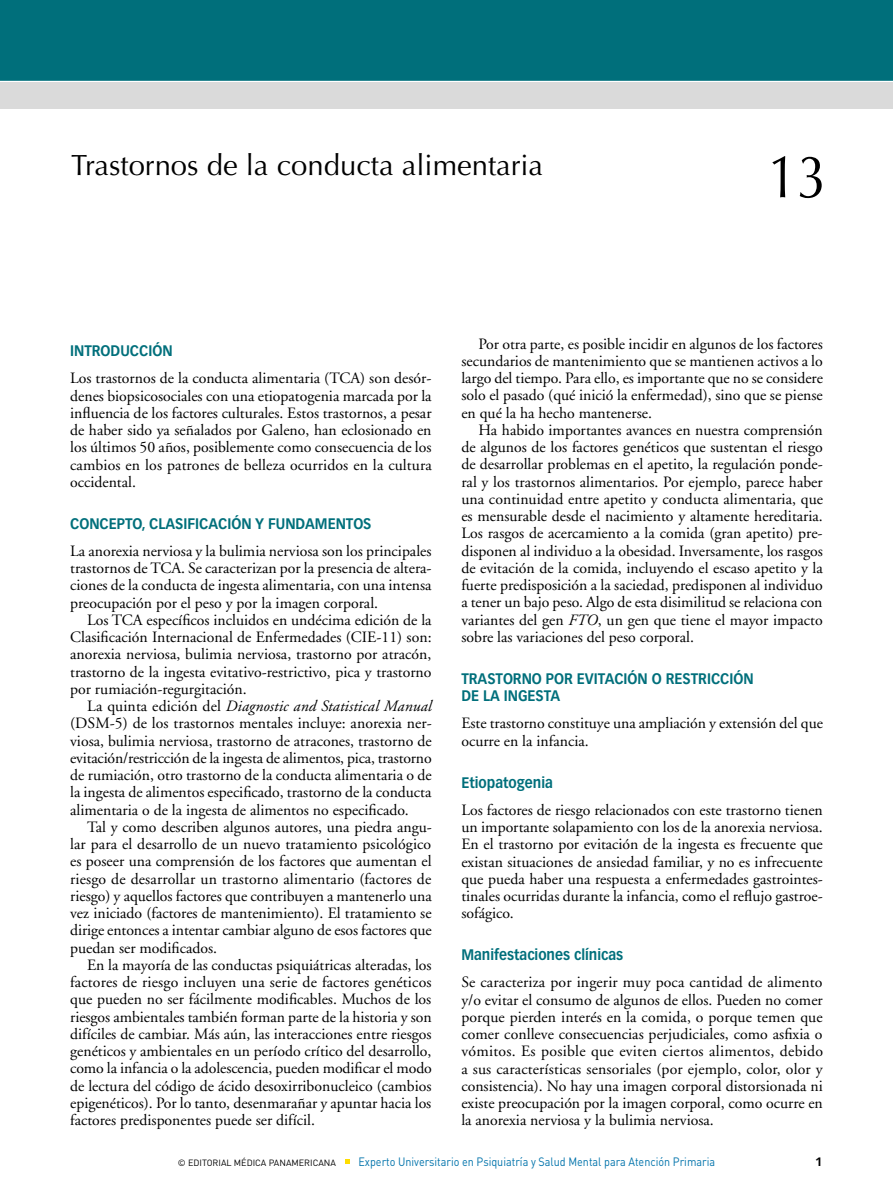
<style>
.page{position:relative;width:893px;height:1191px;background:#fff}
.page>*{position:absolute;margin:0;border:0;box-sizing:border-box;transform-origin:0 0}
.t1{font:60px "Optima LT Std";color:#000;scale:.9 1}
.t2{font:29.25px "Optima LT Std";color:#000}
.t3{font:15.75px/17.2px "Adobe Garamond";color:#000;text-align:justify}
.t4{font:700 15px/17.2px "Vectora LT Std";color:#006f7b;scale:.9 1}
.t5{font:12px "DIN";color:#0073ab;scale:.9 1}
.t6{font:700 12px "Vectora LT Std";color:#000}
.t7{font:9px "DIN";color:#000}
.s1{color:#fff}
.s2{font-style:italic}
</style>
<div class="page">
<svg style="left:345px;top:1159px;width:4px;height:5px"></svg>
<div style="left:0;top:0;width:893px;height:81px;background:#006f7b"></div>
<div style="left:0;top:81px;width:893px;height:27px;background:#dadada"></div>
<hr style="left:0;top:81px;width:893px;height:1px;background:#fff">
<h2 class="t2" style="left:24px;top:148px;width:520px"><span class="s1">13.</span> Trastornos de la conducta alimentaria</h2>
<h1 class="t1" style="left:767px;top:142px;width:68px">13</h1>
<p class="t4" style="left:70px;top:342px;width:115px">INTRODUCCIÓN</p>
<p class="t3" style="left:70px;top:370px;width:363px">Los trastornos de la conducta alimentaria (TCA) son desór&shy;denes biopsicosociales con una etiopatogenia marcada por la influencia de los factores culturales. Estos trastornos, a pesar de haber sido ya señalados por Galeno, han eclosionado en los últimos 50 años, posiblemente como consecuencia de los cambios en los patrones de belleza ocurridos en la cultura occidental.</p>
<p class="t4" style="left:70px;top:515px;width:336px">CONCEPTO, CLASIFICACIÓN Y FUNDAMENTOS</p>
<p class="t3" style="left:70px;top:542px;width:363px">La anorexia nerviosa y la bulimia nerviosa son los principales trastornos de TCA. Se caracterizan por la presencia de altera&shy;ciones de la conducta de ingesta alimentaria, con una intensa preocupación por el peso y por la imagen corporal.</p>
<p class="t3" style="left:70px;top:611px;width:363px;text-indent:17px">Los TCA específicos incluidos en undécima edición de la Clasificación Internacional de Enfermedades (CIE-11) son: anorexia nerviosa, bulimia nerviosa, trastorno por atracón, trastorno de la ingesta evitativo-restrictivo, pica y trastorno por rumiación-regurgitación.</p>
<p class="t3" style="left:70px;top:698px;width:363px;text-indent:17px">La quinta edición del <span class="s2">Diagnostic and Statistical Manual </span>(DSM-5) de los trastornos mentales incluye: anorexia ner&shy;viosa, bulimia nerviosa, trastorno de atracones, trastorno de evitación/restricción de la ingesta de alimentos, pica, trastorno de rumiación, otro trastorno de la conducta alimentaria o de la ingesta de alimentos especificado, trastorno de la conducta alimentaria o de la ingesta de alimentos no especificado.</p>
<p class="t3" style="left:70px;top:818px;width:363px;text-indent:17px">Tal y como describen algunos autores, una piedra angu&shy;lar para el desarrollo de un nuevo tratamiento psicológico es poseer una comprensión de los factores que aumentan el riesgo de desarrollar un trastorno alimentario (factores de riesgo) y aquellos factores que contribuyen a mantenerlo una vez iniciado (factores de mantenimiento). El tratamiento se dirige entonces a intentar cambiar alguno de esos factores que puedan ser modificados.</p>
<p class="t3" style="left:70px;top:956px;width:363px;text-indent:17px">En la mayoría de las conductas psiquiátricas alteradas, los factores de riesgo incluyen una serie de factores genéticos que pueden no ser fácilmente modificables. Muchos de los riesgos ambientales también forman parte de la historia y son difíciles de cambiar. Más aún, las interacciones entre riesgos genéticos y ambientales en un período crítico del desarrollo, como la infancia o la adolescencia, pueden modificar el modo de lectura del código de ácido desoxirribonucleico (cambios epigenéticos). Por lo tanto, desenmarañar y apuntar hacia los factores predisponentes puede ser difícil.</p>
<p class="t3" style="left:461px;top:335px;width:363px;text-indent:17px">Por otra parte, es posible incidir en algunos de los factores secundarios de mantenimiento que se mantienen activos a lo largo del tiempo. Para ello, es importante que no se considere solo el pasado (qué inició la enfermedad), sino que se piense en qué la ha hecho mantenerse.</p>
<p class="t3" style="left:461px;top:422px;width:363px;text-indent:17px">Ha habido importantes avances en nuestra comprensión de algunos de los factores genéticos que sustentan el riesgo de desarrollar problemas en el apetito, la regulación ponde&shy;ral y los trastornos alimentarios. Por ejemplo, parece haber una continuidad entre apetito y conducta alimentaria, que es mensurable desde el nacimiento y altamente hereditaria.<br>Los rasgos de acercamiento a la comida (gran apetito) pre&shy;disponen al individuo a la obesidad. Inversamente, los rasgos de evitación de la comida, incluyendo el escaso apetito y la fuerte predisposición a la saciedad, predisponen al individuo a tener un bajo peso. Algo de esta disimilitud se relaciona con variantes del gen <span class="s2">FTO</span>, un gen que tiene el mayor impacto sobre las variaciones del peso corporal.</p>
<p class="t4" style="left:461px;top:670px;width:326px">TRASTORNO POR EVITACIÓN O RESTRICCIÓN<br>DE LA INGESTA</p>
<p class="t3" style="left:461px;top:715px;width:363px">Este trastorno constituye una ampliación y extensión del que ocurre en la infancia.</p>
<p class="t4" style="left:461px;top:773px;width:103px">Etiopatogenia</p>
<p class="t3" style="left:461px;top:801px;width:363px">Los factores de riesgo relacionados con este trastorno tienen un importante solapamiento con los de la anorexia nerviosa.<br>En el trastorno por evitación de la ingesta es frecuente que existan situaciones de ansiedad familiar, y no es infrecuente que pueda haber una respuesta a enfermedades gastrointes&shy;tinales ocurridas durante la infancia, como el reflujo gastroe&shy;sofágico.</p>
<p class="t4" style="left:461px;top:946px;width:181px">Manifestaciones clínicas</p>
<p class="t3" style="left:461px;top:974px;width:363px">Se caracteriza por ingerir muy poca cantidad de alimento y/o evitar el consumo de algunos de ellos. Pueden no comer porque pierden interés en la comida, o porque temen que comer conlleve consecuencias perjudiciales, como asfixia o vómitos. Es posible que eviten ciertos alimentos, debido a sus características sensoriales (por ejemplo, color, olor y consistencia). No hay una imagen corporal distorsionada ni existe preocupación por la imagen corporal, como ocurre en la anorexia nerviosa y la bulimia nerviosa.</p>
<p class="t7" style="left:178px;top:1156px;width:160px">© EDITORIAL MÉDICA PANAMERICANA</p>
<p class="t5" style="left:358px;top:1153px;width:398px">Experto Universitario en Psiquiatría y Salud Mental para Atención Primaria</p>
<p class="t6" style="left:815px;top:1154px;width:9px">1</p>
</div>
